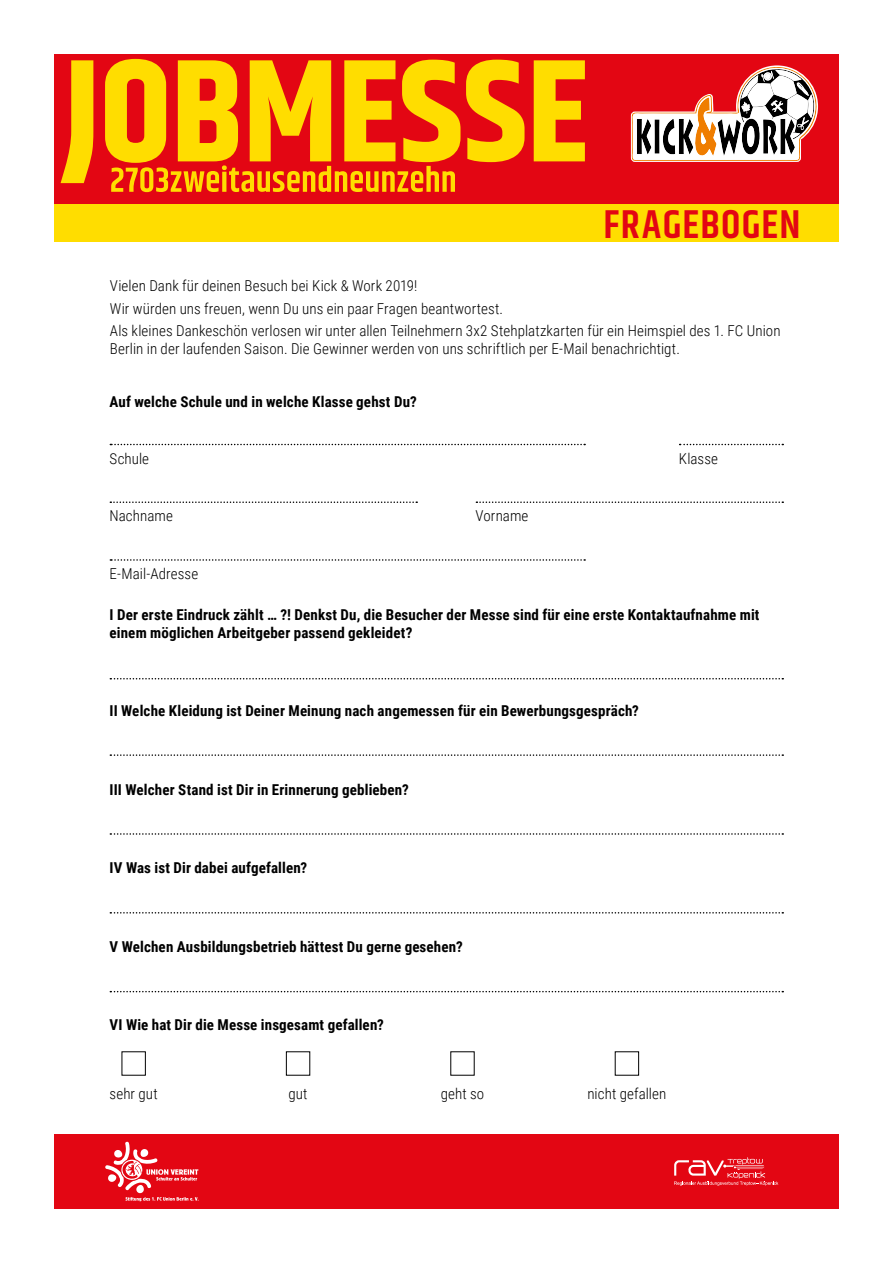
<style>
.page{position:relative;width:893px;height:1263px;background:#fff}
.page>*{position:absolute;margin:0;border:0;box-sizing:border-box;transform-origin:0 0}
.t1{font:600 40.5px "Khand";letter-spacing:.03em;color:#e30613}
.t2{font:700 15px/18px "Roboto Condensed";letter-spacing:.01em;color:#000}
.t3{font:300 15px/22.2px "Roboto Condensed";letter-spacing:.005em;color:#000}
</style>
<div class="page">
<div style="left:54px;top:54px;width:785px;height:150px;background:#e30613"></div>
<div style="left:54px;top:1134px;width:785px;height:75px;background:#e30613"></div>
<svg style="left:61px;top:59px;width:524px;height:124px;fill:#fd0"></svg>
<svg style="left:631px;top:65px;width:188px;height:96px"></svg>
<svg style="left:674px;top:1157px;width:104px;height:29px"></svg>
<svg style="left:105px;top:1142px;width:94px;height:59px"></svg>
<svg style="left:111px;top:165px;width:344px;height:27px"></svg>
<div style="left:54px;top:204px;width:785px;height:37px;background:#fd0"></div>
<svg style="left:110px;top:444px;width:475px;height:1px"></svg>
<svg style="left:110px;top:559px;width:475px;height:2px"></svg>
<svg style="left:110px;top:678px;width:673px;height:1px"></svg>
<svg style="left:110px;top:754px;width:673px;height:2px"></svg>
<svg style="left:110px;top:833px;width:673px;height:2px"></svg>
<svg style="left:110px;top:912px;width:673px;height:1px"></svg>
<svg style="left:110px;top:991px;width:673px;height:1px"></svg>
<svg style="left:110px;top:501px;width:307px;height:2px"></svg>
<svg style="left:476px;top:501px;width:307px;height:2px"></svg>
<svg style="left:680px;top:444px;width:103px;height:1px"></svg>
<h1 class="t1" style="left:603px;top:197px;width:199px">FRAGEBOGEN</h1>
<p class="t3" style="left:110px;top:274px;width:672px">Vielen Dank für deinen Besuch bei Kick &amp; Work 2019!<br>Wir würden uns freuen, wenn Du uns ein paar Fragen beantwortest.<br>Als kleines Dankeschön verlosen wir unter allen Teilnehmern 3x2 Stehplatzkarten für ein Heimspiel des 1. FC Union</p>
<p class="t3" style="left:110px;top:337px;width:571px">Berlin in der laufenden Saison. Die Gewinner werden von uns schriftlich per E-Mail benachrichtigt.</p>
<p class="t2" style="left:110px;top:392px;width:309px">Auf welche Schule und in welche Klasse gehst Du?</p>
<p class="t3" style="left:110px;top:446px;width:41px">Schule</p>
<p class="t3" style="left:110px;top:504px;width:65px">Nachname</p>
<p class="t3" style="left:110px;top:562px;width:90px">E-Mail-Adresse</p>
<p class="t3" style="left:476px;top:504px;width:54px">Vorname</p>
<p class="t3" style="left:679px;top:446px;width:41px">Klasse</p>
<p class="t2" style="left:110px;top:605px;width:651px">I Der erste Eindruck zählt … ?! Denkst Du, die Besucher der Messe sind für eine erste Kontaktaufnahme mit einem möglichen Arbeitgeber passend gekleidet?</p>
<p class="t2" style="left:110px;top:701px;width:531px">II Welche Kleidung ist Deiner Meinung nach angemessen für ein Bewerbungsgespräch?</p>
<p class="t2" style="left:110px;top:780px;width:301px">III Welcher Stand ist Dir in Erinnerung geblieben?</p>
<p class="t2" style="left:110px;top:858px;width:199px">IV Was ist Dir dabei aufgefallen?</p>
<p class="t2" style="left:110px;top:937px;width:355px">V Welchen Ausbildungsbetrieb hättest Du gerne gesehen?</p>
<p class="t2" style="left:110px;top:1015px;width:276px">VI Wie hat Dir die Messe insgesamt gefallen?</p>
<p class="t3" style="left:110px;top:1082px;width:50px">sehr gut</p>
<p class="t3" style="left:288px;top:1082px;width:21px">gut</p>
<p class="t3" style="left:441px;top:1082px;width:45px">geht so</p>
<p class="t3" style="left:587px;top:1082px;width:81px">nicht gefallen</p>
</div>
